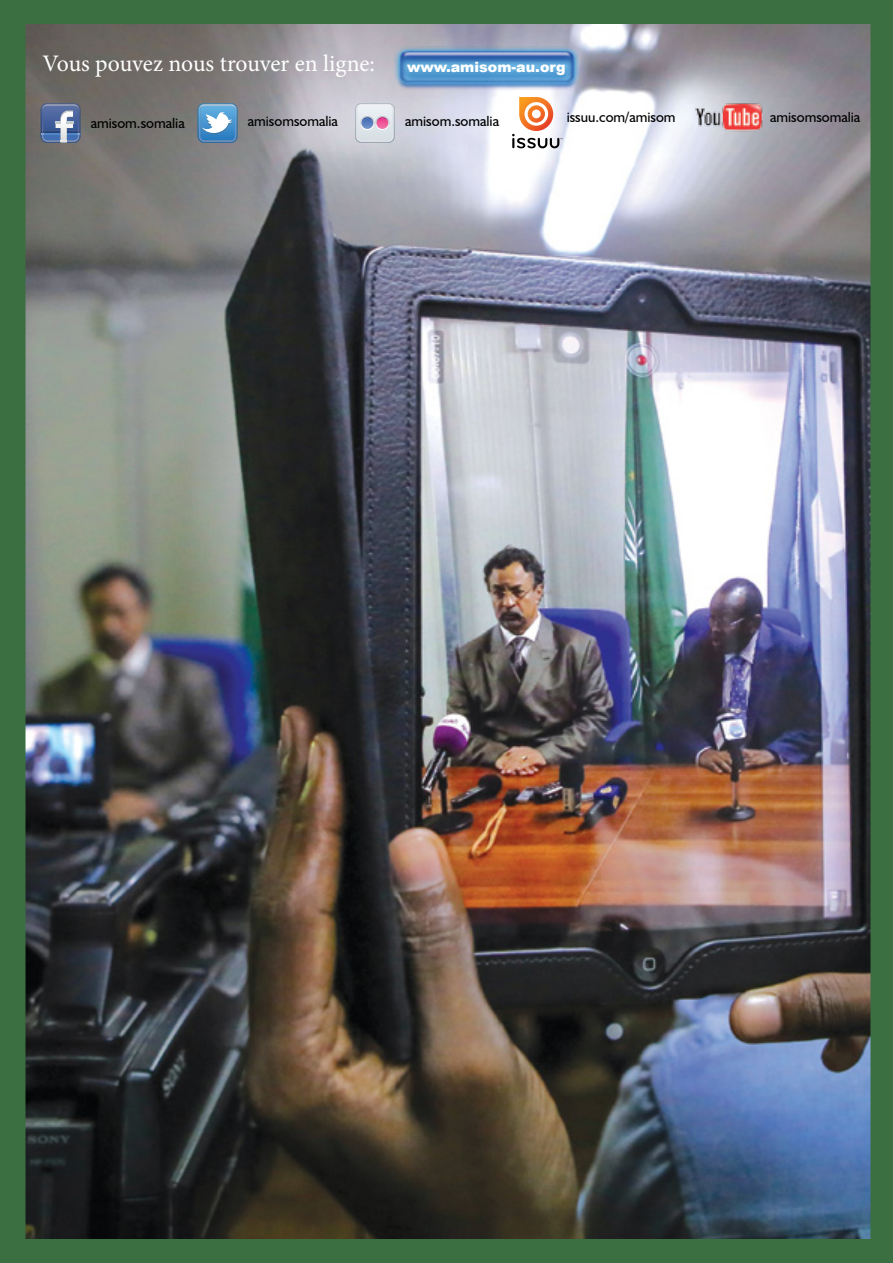
<style>
.page{position:relative;width:893px;height:1263px;background:#fff}
.page>*{position:absolute;margin:0;border:0;box-sizing:border-box;transform-origin:0 0}
.t1{font:23.7px "Minion Pro";letter-spacing:-.005em;color:#fff}
.t2{font:14.7px "Humanist 521 BT";color:#000}
.t3{font:900 14.25px "Arial";color:#fff}
</style>
<div class="page">
<img style="left:0;top:0;width:893px;height:1263px">
<img style="left:395px;top:47px;width:185px;height:43px">
<svg style="left:198px;top:103px;width:39px;height:40px"></svg>
<svg style="left:41px;top:103px;width:39px;height:40px"></svg>
<img style="left:42px;top:104px;width:37px;height:7px">
<svg style="left:355px;top:103px;width:40px;height:40px;background:#d2cfdc"></svg>
<svg style="left:519px;top:97px;width:34px;height:34px"></svg>
<svg style="left:524px;top:102px;width:24px;height:24px"></svg>
<svg style="left:512px;top:134px;width:50px;height:14px"></svg>
<img style="left:693px;top:98px;width:73px;height:42px">
<h1 class="t1" style="left:43px;top:48px;width:334px">Vous pouvez nous trouver en ligne:</h1>
<p class="t3" style="left:407px;top:56px;width:160px">www.amisom-au.org</p>
<p class="t2" style="left:91px;top:114px;width:95px">amisom.somalia</p>
<p class="t2" style="left:248px;top:112px;width:92px">amisomsomalia</p>
<p class="t2" style="left:405px;top:112px;width:95px">amisom.somalia</p>
<p class="t2" style="left:567px;top:108px;width:110px">issuu.com/amisom</p>
<p class="t2" style="left:770px;top:108px;width:92px">amisomsomalia</p>
</div>
